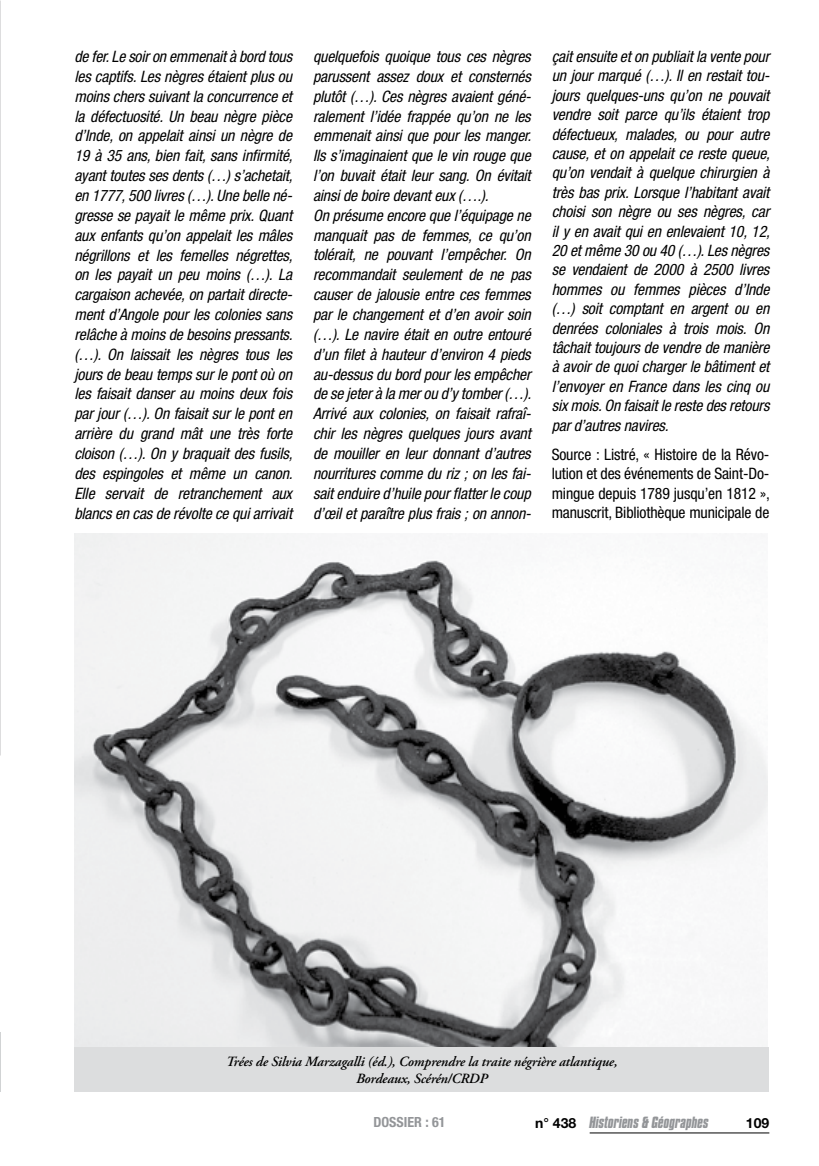
<style>
.page{position:relative;width:819px;height:1166px;background:#fff}
.page>*{position:absolute;margin:0;border:0;box-sizing:border-box;transform-origin:0 0}
.t1{font:italic condensed 15.75px/19.8px "Helvetica Neue";letter-spacing:-.01em;color:#000;text-align:justify}
.t2{font:condensed 15.75px/19.4px "Helvetica Neue";letter-spacing:-.01em;color:#000;text-align:justify}
.t3{font:italic 600 14.17px/17px "Adobe Garamond Pro";letter-spacing:-.01em;color:#000;text-align:center}
.t4{font:italic 700 14px "Compacta BT";color:#939598}
.t5{font:700 condensed 14px "Helvetica Neue";color:#939598}
.t6{font:700 14px "Helvetica Neue";color:#000}
.s1{font-family:"Helvetica Neue";font-style:normal;color:#000}
</style>
<div class="page">
<hr style="left:589px;top:1132px;width:180px;height:1px;background:#000">
<img style="left:74px;top:534px;width:693px;height:513px">
<div style="left:74px;top:1047px;width:695px;height:44px;background:#dcddde"></div>
<hr style="left:0;top:1032px;width:1px;height:59px;background:#d1d3d4">
<p class="t1" style="left:74px;top:46px;width:220px">de fer. Le soir on emmenait à bord tous les captifs. Les nègres étaient plus ou moins chers suivant la concurrence et la défectuosité. Un beau nègre pièce d’Inde, on appelait ainsi un nègre de 19 à 35 ans, bien fait, sans infirmité, ayant toutes ses dents (…) s’achetait, en 1777, 500 livres (…). Une belle né&shy;gresse se payait le même prix. Quant aux enfants qu’on appelait les mâles négrillons et les femelles négrettes, on les payait un peu moins (…). La cargaison achevée, on partait directe&shy;ment d’Angole pour les colonies sans relâche à moins de besoins pressants. (…). On laissait les nègres tous les jours de beau temps sur le pont où on les faisait danser au moins deux fois par jour (…). On faisait sur le pont en arrière du grand mât une très forte cloison (…). On y braquait des fusils, des espingoles et même un canon.<br>Elle servait de retranchement aux blancs en cas de révolte ce qui arrivait</p>
<p class="t1" style="left:313px;top:46px;width:220px;text-align:left">quelquefois quoique tous ces nègres parussent assez doux et consternés plutôt (…). Ces nègres avaient géné&shy;ralement l’idée frappée qu’on ne les emmenait ainsi que pour les manger.<br>Ils s’imaginaient que le vin rouge que l’on buvait était leur sang. On évitait ainsi de boire devant eux (….).<br>On présume encore que l’équipage ne manquait pas de femmes, ce qu’on tolérait, ne pouvant l’empêcher. On recommandait seulement de ne pas causer de jalousie entre ces femmes par le changement et d’en avoir soin (…). Le navire était en outre entouré d’un filet à hauteur d’environ 4 pieds au-dessus du bord pour les empêcher de se jeter à la mer ou d’y tomber (…).<br>Arrivé aux colonies, on faisait rafraî&shy;chir les nègres quelques jours avant de mouiller en leur donnant d’autres nourritures comme du riz ; on les fai&shy;sait enduire d’huile pour flatter le coup d’œil et paraître plus frais ; on annon-</p>
<p class="t1" style="left:551px;top:47px;width:220px">çait ensuite et on publiait la vente pour un jour marqué (…). Il en restait tou&shy;jours quelques-uns qu’on ne pouvait vendre soit parce qu’ils étaient trop défectueux, malades, ou pour autre cause, et on appelait ce reste queue, qu’on vendait à quelque chirurgien à très bas prix. Lorsque l’habitant avait choisi son nègre ou ses nègres, car il y en avait qui en enlevaient 10, 12, 20 et même 30 ou 40 (…). Les nègres se vendaient de 2000 à 2500 livres hommes ou femmes pièces d’Inde (…) soit comptant en argent ou en denrées coloniales à trois mois. On tâchait toujours de vendre de manière à avoir de quoi charger le bâtiment et l’envoyer en France dans les cinq ou six mois. On faisait le reste des retours par d’autres navires.</p>
<p class="t2" style="left:551px;top:444px;width:220px">Source : Listré, « Histoire de la Révo&shy;lution et des événements de Saint-Do&shy;mingue depuis 1789 jusqu’en 1812 », manuscrit, Bibliothèque municipale de</p>
<p class="t3" style="left:226px;top:1053px;width:393px">Trées de Silvia Marzagalli (éd.), Comprendre la traite négrière atlantique,<br>Bordeaux, Scérén/CRDP</p>
<p class="t5" style="left:373px;top:1114px;width:74px">DOSSIER : 61</p>
<p class="t4" style="left:535px;top:1113px;width:175px"><span class="s1">n° 438</span> Historiens &amp; Géographes</p>
<p class="t6" style="left:746px;top:1114px;width:25px">109</p>
</div>
